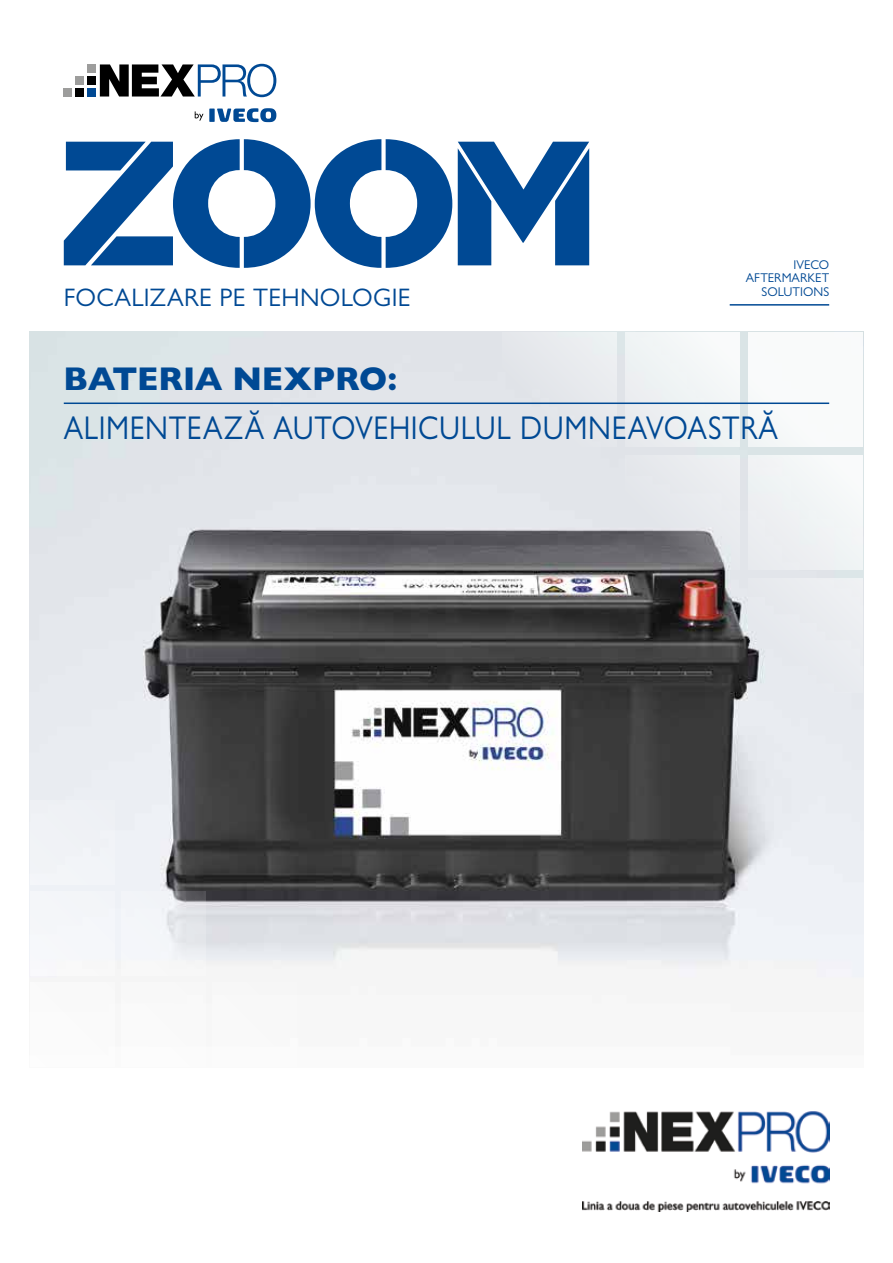
<style>
.page{position:relative;width:893px;height:1263px;background:#fff}
.page>*{position:absolute;margin:0;border:0;box-sizing:border-box;transform-origin:0 0}
.t1{font:33px "Gill Sans Nova";letter-spacing:.02em;color:#004994;scale:.9 1}
.t2{font:800 33px "Gill Sans Nova";letter-spacing:.01em;color:#004994}
.t3{font:25.35px "Gill Sans Nova";letter-spacing:.01em;color:#004994}
.t4{font:12.75px/13.5px "Gill Sans Nova";color:#004994;text-align:right}
</style>
<div class="page">
<img style="left:30px;top:332px;width:833px;height:647px">
<div style="left:30px;top:891px;width:85px;height:85px;background:#f5f7f9"></div>
<svg style="left:121px;top:891px;width:85px;height:85px;fill:#f3f5f7"></svg>
<div style="left:30px;top:800px;width:85px;height:85px;background:#f0f2f6"></div>
<div style="left:748px;top:332px;width:115px;height:114px;background:#fff"></div>
<div style="left:625px;top:332px;width:115px;height:114px;background:#eff4f5"></div>
<div style="left:502px;top:332px;width:114px;height:114px;background:#e4e7eb"></div>
<div style="left:748px;top:455px;width:115px;height:115px;background:#f0f3f4"></div>
<svg style="left:625px;top:455px;width:115px;height:115px;background:#c6c7cb"></svg>
<div style="left:748px;top:578px;width:115px;height:115px;background:#e8eaef"></div>
<img style="left:583px;top:1111px;width:246px;height:100px">
<hr style="left:730px;top:304px;width:99px;height:2px;background:#004994">
<svg style="left:64px;top:139px;width:388px;height:129px"></svg>
<svg style="left:458px;top:142px;width:131px;height:123px"></svg>
<hr style="left:64px;top:402px;width:765px;height:2px;background:#004994">
<div style="left:209px;top:109px;width:6px;height:13px;background:#004994"></div>
<svg style="left:217px;top:108px;width:59px;height:14px"></svg>
<div style="left:64px;top:88px;width:8px;height:8px;background:#9d9d9c"></div>
<div style="left:88px;top:88px;width:8px;height:8px;background:#004994"></div>
<div style="left:76px;top:88px;width:8px;height:8px;background:#000"></div>
<div style="left:88px;top:76px;width:8px;height:8px;background:#000"></div>
<div style="left:88px;top:64px;width:8px;height:8px;background:#9d9d9c"></div>
<div style="left:76px;top:76px;width:8px;height:8px;background:#9d9d9c"></div>
<svg style="left:100px;top:64px;width:176px;height:33px"></svg>
<svg style="left:195px;top:111px;width:8px;height:10px"></svg>
<p class="t3" style="left:64px;top:281px;width:348px">FOCALIZARE PE TEHNOLOGIE</p>
<p class="t4" style="left:746px;top:257px;width:85px">IVECO<br>AFTERMARKET<br>SOLUTIONS</p>
<p class="t2" style="left:64px;top:358px;width:335px">BATERIA NEXPRO:</p>
<p class="t1" style="left:64px;top:408px;width:795px">ALIMENTEAZĂ AUTOVEHICULUL DUMNEAVOASTRĂ</p>
</div>
